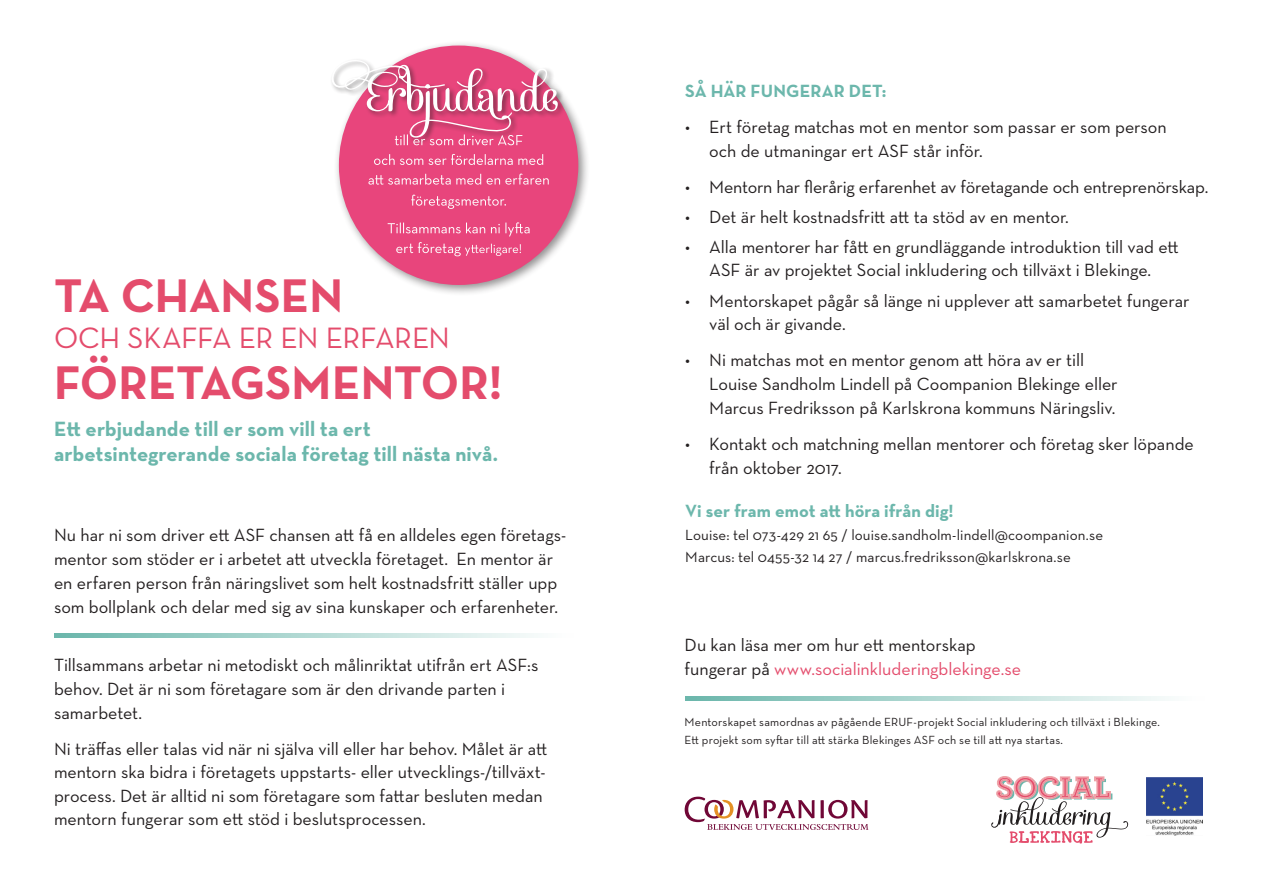
<style>
.page{position:relative;width:1263px;height:893px;background:#fff}
.page>*{position:absolute;margin:0;border:0;box-sizing:border-box;transform-origin:0 0}
.Bröd_Neutra{font:700 48px "Neutraface Text";color:#e44c6c}
.Bröd_Neutra-2{font:30px "Neutraface Text";letter-spacing:-.015em;color:#e44c6c}
.Bröd_Neutra-3{font:700 21px/25.2px "Neutraface Text";letter-spacing:.005em;color:#6cb7ac}
.Bröd_Neutra-4{font:18px/23.9px "Neutraface Text";letter-spacing:-.005em;color:#231f20}
.Bröd_Neutra-5{font:700 18px "Neutraface Text";letter-spacing:.005em;color:#6cb7ac}
.Bröd_Neutra-6{font:15px "Neutraface Text";letter-spacing:.005em;color:#231f20}
.Bröd_Neutra-7{font:12px/18px "Neutraface Text";letter-spacing:.015em;color:#231f20}
.s1{color:#e44c6c}
</style>
<div class="page">
<svg style="left:54px;top:633px;width:480px;height:5px;background:#afd7d1"></svg>
<div style="left:333px;top:40px;width:257px;height:256px;background:#231f20;opacity:.5"></div>
<div style="left:339px;top:46px;width:239px;height:239px;background:#e8457c;border-radius:50%"></div>
<svg style="left:332px;top:57px;width:229px;height:88px"></svg>
<svg style="left:374px;top:154px;width:169px;height:11px"></svg>
<svg style="left:368px;top:174px;width:181px;height:11px"></svg>
<svg style="left:411px;top:195px;width:95px;height:14px"></svg>
<svg style="left:388px;top:222px;width:142px;height:14px"></svg>
<svg style="left:396px;top:242px;width:125px;height:14px"></svg>
<svg style="left:685px;top:797px;width:183px;height:33px"></svg>
<svg style="left:991px;top:776px;width:137px;height:68px"></svg>
<img style="left:1146px;top:778px;width:57px;height:58px">
<svg style="left:685px;top:696px;width:480px;height:4px;background:#afd7d1"></svg>
<p class="Bröd_Neutra" style="left:54px;top:264px;width:291px">TA CHANSEN</p>
<p class="Bröd_Neutra-2" style="left:54px;top:319px;width:397px">OCH SKAFFA ER EN ERFAREN</p>
<p class="Bröd_Neutra" style="left:54px;top:351px;width:450px">FÖRETAGSMENTOR!</p>
<p class="Bröd_Neutra-3" style="left:54px;top:416px;width:445px">Ett erbjudande till er som vill ta ert arbetsintegrerande sociala företag till nästa nivå.</p>
<p class="Bröd_Neutra-4" style="left:54px;top:523px;width:514px">Nu har ni som driver ett ASF chansen att få en alldeles egen företags&shy;mentor som stöder er i arbetet att utveckla företaget. En mentor är en erfaren person från näringslivet som helt kostnadsfritt ställer upp som bollplank och delar med sig av sina kunskaper och erfarenheter.</p>
<p class="Bröd_Neutra-4" style="left:54px;top:653px;width:486px">Tillsammans arbetar ni metodiskt och målinriktat utifrån ert ASF:s behov. Det är ni som företagare som är den drivande parten i samarbetet.</p>
<p class="Bröd_Neutra-4" style="left:54px;top:736px;width:495px;text-align:justify">Ni träffas eller talas vid när ni själva vill eller har behov. Målet är att mentorn ska bidra i företagets uppstarts- eller utvecklings-/tillväxt&shy;process. Det är alltid ni som företagare som fattar besluten medan</p>
<p class="Bröd_Neutra-4" style="left:54px;top:806px;width:373px">mentorn fungerar som ett stöd i beslutsprocessen.</p>
<p class="Bröd_Neutra-5" style="left:685px;top:79px;width:203px">SÅ HÄR FUNGERAR DET:</p>
<p class="Bröd_Neutra-4" style="left:709px;top:115px;width:459px;text-indent:-24px">• Ert företag matchas mot en mentor som passar er som person och de utmaningar ert ASF står inför.</p>
<p class="Bröd_Neutra-4" style="left:685px;top:174px;width:525px">• Mentorn har flerårig erfarenhet av företagande och entreprenörskap.</p>
<p class="Bröd_Neutra-4" style="left:685px;top:204px;width:385px">• Det är helt kostnadsfritt att ta stöd av en mentor.</p>
<p class="Bröd_Neutra-4" style="left:685px;top:234px;width:495px;text-align:center">• Alla mentorer har fått en grundläggande introduktion till vad ett<br>ASF är av projektet Social inkludering och tillväxt i Blekinge.</p>
<p class="Bröd_Neutra-4" style="left:709px;top:288px;width:482px;text-indent:-24px">• Mentorskapet pågår så länge ni upplever att samarbetet fungerar väl och är givande.</p>
<p class="Bröd_Neutra-4" style="left:709px;top:348px;width:410px;text-indent:-24px">• Ni matchas mot en mentor genom att höra av er till<br>Louise Sandholm Lindell på Coompanion Blekinge eller<br>Marcus Fredriksson på Karlskrona kommuns Näringsliv.</p>
<p class="Bröd_Neutra-4" style="left:709px;top:431px;width:486px;text-indent:-24px">• Kontakt och matchning mellan mentorer och företag sker löpande från oktober 2017.</p>
<p class="Bröd_Neutra-5" style="left:685px;top:499px;width:270px">Vi ser fram emot att höra ifrån dig!</p>
<p class="Bröd_Neutra-6" style="left:685px;top:525px;width:419px">Louise: tel 073-429 21 65 / louise.sandholm-lindell@coompanion.se</p>
<p class="Bröd_Neutra-6" style="left:685px;top:548px;width:387px">Marcus: tel 0455-32 14 27 / marcus.fredriksson@karlskrona.se</p>
<p class="Bröd_Neutra-4" style="left:685px;top:633px;width:338px">Du kan läsa mer om hur ett mentorskap fungerar på <span class="s1">www.socialinkluderingblekinge.se</span></p>
<p class="Bröd_Neutra-7" style="left:685px;top:713px;width:477px">Mentorskapet samordnas av pågående ERUF-projekt Social inkludering och tillväxt i Blekinge.<br>Ett projekt som syftar till att stärka Blekinges ASF och se till att nya startas.</p>
</div>
